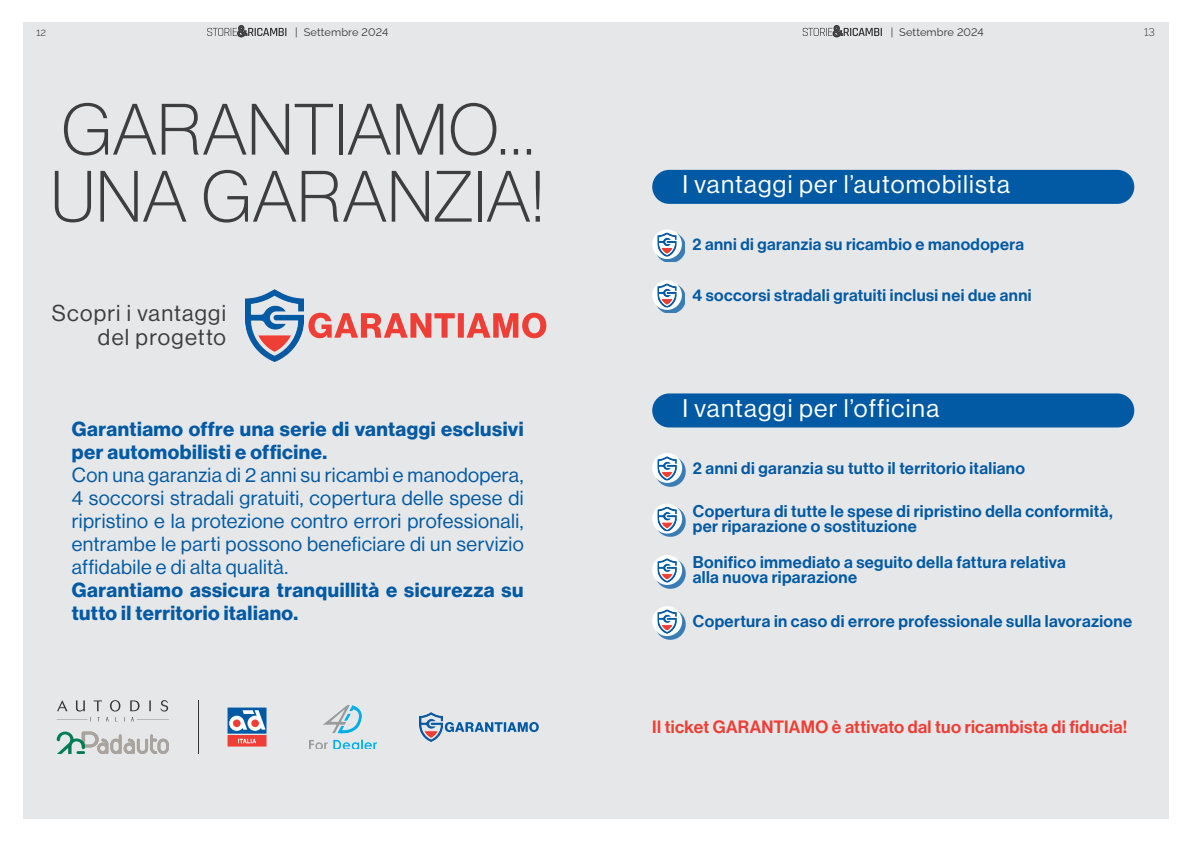
<style>
.page{position:relative;width:1191px;height:842px;background:#fff}
.page>*{position:absolute;margin:0;border:0;box-sizing:border-box;transform-origin:0 0}
.t1{font:71px/67px "N Haas Grotesk DS Pro 35 X Lt";letter-spacing:.005em;color:#3e3e3f}
.t2{font:25px "N Haas Grotesk DS Pro 55 Rg";letter-spacing:.05em;color:#fff}
.t3{font:22.5px/24.3px "N Haas Grotesk DS Pro 55 Rg";letter-spacing:.055em;color:#3e3e3f;text-align:right}
.t4{font:20px/23px "N Haas Grotesk DS Pro 55 Rg";letter-spacing:.02em;color:#015aa3;text-align:justify}
.t5{font:20px/23px "N Haas Grotesk DS Pro 75 Bd";letter-spacing:.025em;color:#015aa3}
.t6{font:17.5px "N Haas Grotesk DS Pro 65 Md";letter-spacing:.015em;color:#ee3e35}
.t7{font:16.7px/15.5px "N Haas Grotesk DS Pro 65 Md";letter-spacing:.025em;color:#015aa3}
.t8{font:16.5px "N Haas Grotesk DS Pro 65 Md";letter-spacing:.025em;color:#015aa3}
.t9{font:11px "Raleway";letter-spacing:.01em;color:#363536}
.t10{font:300 11px "Raleway";color:#363536}
</style>
<div class="page">
<div style="left:23px;top:23px;width:1145px;height:796px;background:#e6e7e9"></div>
<svg style="left:308px;top:313px;width:238px;height:25px;background:#ea8d89"></svg>
<img style="left:246px;top:289px;width:57px;height:73px">
<div style="left:652px;top:170px;width:482px;height:34px;background:#015aa3;border-radius:17px"></div>
<div style="left:655px;top:232px;width:30px;height:30px;background:#015aa3;opacity:.75"></div>
<svg style="left:652px;top:229px;width:30px;height:30px"></svg>
<img style="left:657px;top:233px;width:19px;height:24px">
<div style="left:655px;top:283px;width:30px;height:30px;background:#015aa3;opacity:.75"></div>
<svg style="left:652px;top:280px;width:30px;height:30px"></svg>
<img style="left:657px;top:283px;width:19px;height:25px">
<div style="left:652px;top:393px;width:482px;height:34px;background:#015aa3;border-radius:17px"></div>
<div style="left:655px;top:558px;width:30px;height:30px;background:#015aa3;opacity:.75"></div>
<div style="left:652px;top:555px;width:30px;height:30px;background:#fff;border-radius:50%"></div>
<img style="left:657px;top:558px;width:20px;height:25px">
<div style="left:655px;top:609px;width:30px;height:30px;background:#015aa3;opacity:.75"></div>
<div style="left:652px;top:606px;width:30px;height:30px;background:#fff;border-radius:50%"></div>
<img style="left:657px;top:609px;width:20px;height:25px">
<div style="left:655px;top:507px;width:30px;height:30px;background:#015aa3;opacity:.75"></div>
<div style="left:652px;top:504px;width:30px;height:30px;background:#fff;border-radius:50%"></div>
<img style="left:657px;top:507px;width:20px;height:24px">
<div style="left:655px;top:456px;width:30px;height:30px;background:#015aa3;opacity:.75"></div>
<div style="left:652px;top:453px;width:30px;height:30px;background:#fff;border-radius:50%"></div>
<img style="left:657px;top:456px;width:20px;height:25px">
<img style="left:309px;top:705px;width:68px;height:44px">
<svg style="left:445px;top:722px;width:94px;height:10px"></svg>
<img style="left:419px;top:712px;width:23px;height:30px">
<hr style="left:198px;top:700px;width:1px;height:54px;background:#363536">
<svg style="left:57px;top:700px;width:112px;height:21px;background:#d3d4d5"></svg>
<svg style="left:227px;top:707px;width:39px;height:39px"></svg>
<svg style="left:57px;top:731px;width:112px;height:23px;background:#bec8c3"></svg>
<svg style="left:802px;top:25px;width:80px;height:12px"></svg>
<svg style="left:207px;top:25px;width:79px;height:12px"></svg>
<p class="t10" style="left:36px;top:26px;width:12px">12</p>
<p class="t9" style="left:295px;top:23px;width:94px">| Settembre 2024</p>
<p class="t9" style="left:890px;top:23px;width:94px">| Settembre 2024</p>
<p class="t10" style="left:1144px;top:26px;width:12px">13</p>
<h1 class="t1" style="left:51px;top:96px;width:495px">GARANTIAMO…<br>UNA GARANZIA!</h1>
<h3 class="t3" style="left:52px;top:301px;width:176px">Scopri i vantaggi del progetto</h3>
<p class="t5" style="left:72px;top:418px;width:453px">Garantiamo offre una serie di vantaggi esclusivi per automobilisti e officine.</p>
<p class="t4" style="left:72px;top:464px;width:453px">Con una garanzia di 2 anni su ricambi e manodopera, 4 soccorsi stradali gratuiti, copertura delle spese di ripristino e la protezione contro errori professionali, entrambe le parti possono beneficiare di un servizio affidabile e di alta qualità.</p>
<p class="t5" style="left:72px;top:579px;width:453px">Garantiamo assicura tranquillità e sicurezza su tutto il territorio italiano.</p>
<h2 class="t2" style="left:682px;top:170px;width:329px">I vantaggi per l’automobilista</h2>
<p class="t8" style="left:692px;top:235px;width:333px">2 anni di garanzia su ricambio e manodopera</p>
<p class="t8" style="left:692px;top:286px;width:340px">4 soccorsi stradali gratuiti inclusi nei due anni</p>
<h2 class="t2" style="left:682px;top:394px;width:258px">I vantaggi per l’officina</h2>
<p class="t7" style="left:693px;top:460px;width:334px">2 anni di garanzia su tutto il territorio italiano</p>
<p class="t7" style="left:693px;top:503px;width:421px">Copertura di tutte le spese di ripristino della conformità, per riparazione o sostituzione</p>
<p class="t7" style="left:693px;top:554px;width:374px">Bonifico immediato a seguito della fattura relativa alla nuova riparazione</p>
<p class="t7" style="left:693px;top:614px;width:441px">Copertura in caso di errore professionale sulla lavorazione</p>
<p class="t6" style="left:652px;top:717px;width:476px">Il ticket GARANTIAMO è attivato dal tuo ricambista di fiducia!</p>
</div>
